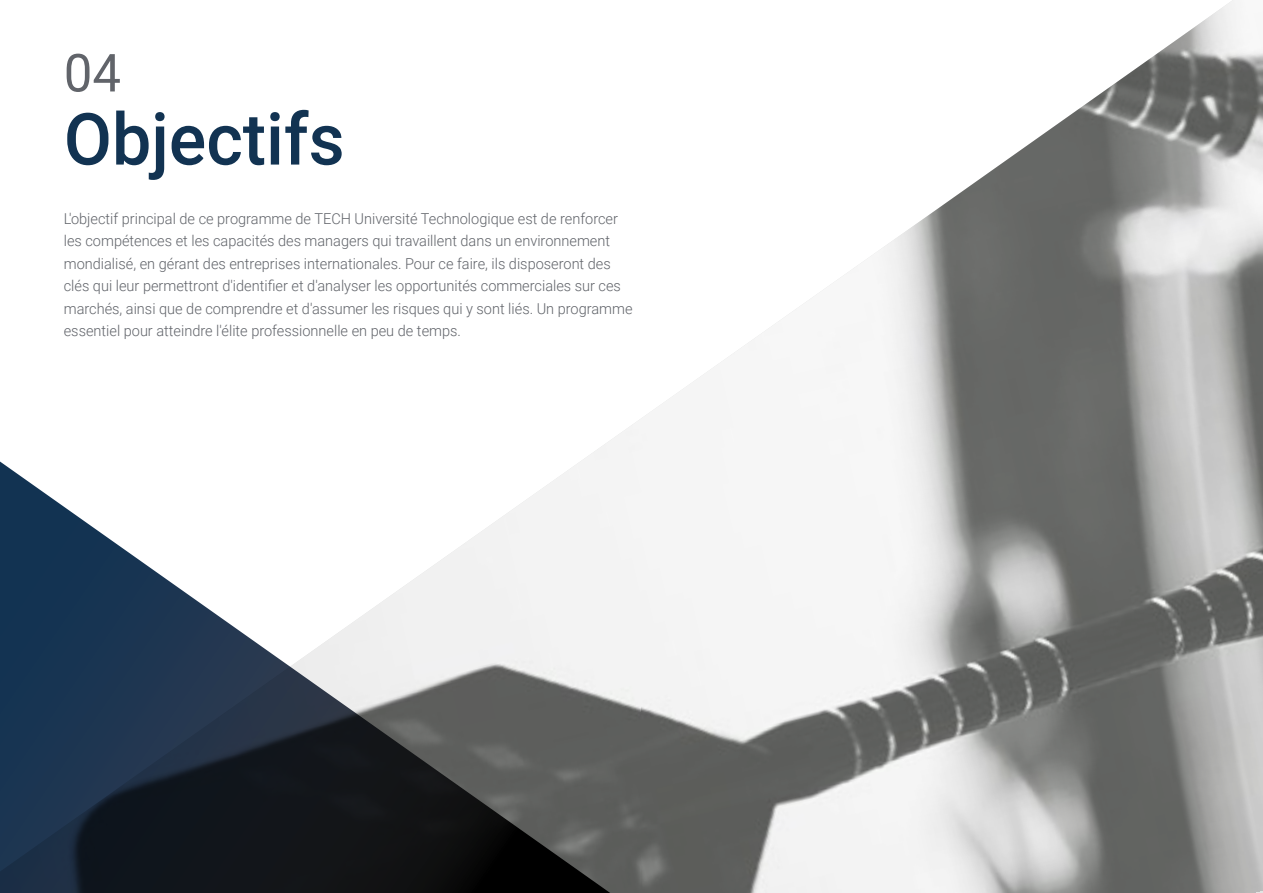
<style>
.page{position:relative;width:1263px;height:893px;background:#fff}
.page>*{position:absolute;margin:0;border:0;box-sizing:border-box;transform-origin:0 0}
.t1{font:500 72px "Roboto";color:#123352}
.t2{font:52.5px "Roboto";color:#61646a}
.t3{font:300 15px/22.5px "Roboto";color:#61646a}
</style>
<div class="page">
<img style="left:603px;top:0;width:660px;height:893px">
<svg style="left:0;top:446px;width:640px;height:447px"></svg>
<h2 class="t2" style="left:64px;top:36px;width:59px">04</h2>
<h1 class="t1" style="left:64px;top:89px;width:282px">Objectifs</h1>
<p class="t3" style="left:64px;top:207px;width:570px">L'objectif principal de ce programme de TECH Université Technologique est de renforcer les compétences et les capacités des managers qui travaillent dans un environnement mondialisé, en gérant des entreprises internationales. Pour ce faire, ils disposeront des clés qui leur permettront d'identifier et d'analyser les opportunités commerciales sur ces marchés, ainsi que de comprendre et d'assumer les risques qui y sont liés. Un programme essentiel pour atteindre l'élite professionnelle en peu de temps.</p>
</div>
